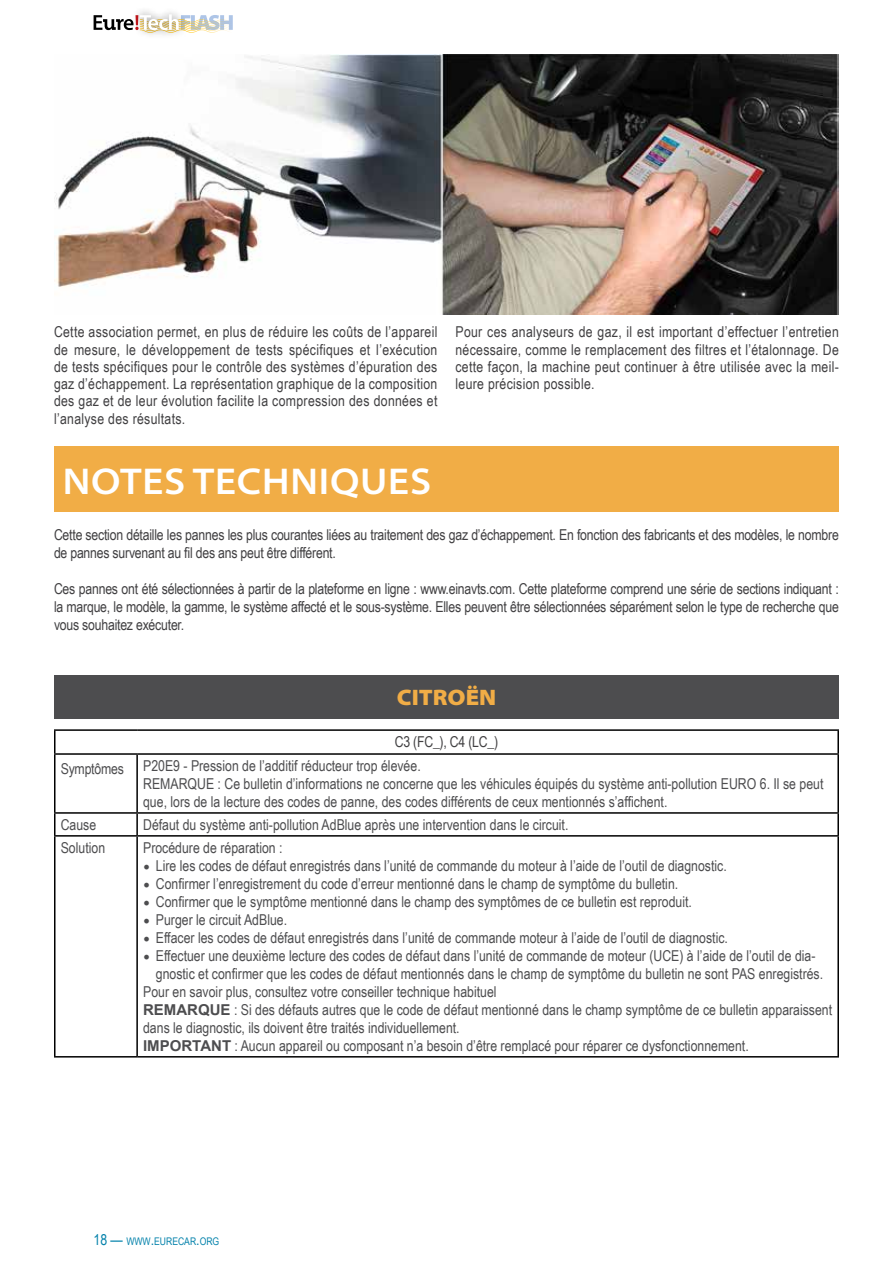
<style>
.page{position:relative;width:893px;height:1263px;background:#fff}
.page>*{position:absolute;margin:0;border:0;box-sizing:border-box;transform-origin:0 0}
.t1{font:600 semi-expanded 37.5px "Myriad Pro";letter-spacing:.02em;color:#fff}
.t2{font:900 semi-expanded 22.5px "Myriad Pro";color:#f1ad46}
.t3{font:15px/18px "Arial Narrow";color:#4d4d4f}
.t4{font:15px/17.2px "Arial Narrow";letter-spacing:-.015em;color:#414042;text-align:justify}
.t5{font:10.5px "Arial Narrow";color:#0482ab}
.s1{font-family:"Minion Pro";font-size:18px}
.s2{font-family:"Arial";font-weight:700}
.s3{font-size:15px}
</style>
<div class="page">
<svg style="left:94px;top:14px;width:139px;height:19px"></svg>
<img style="left:54px;top:54px;width:785px;height:260px">
<div style="left:54px;top:446px;width:785px;height:66px;background:#f1ad46"></div>
<hr style="left:54px;top:729px;width:83px;height:2px;background:#000">
<hr style="left:54px;top:731px;width:2px;height:22px;background:#000">
<hr style="left:137px;top:729px;width:702px;height:2px;background:#000">
<hr style="left:837px;top:731px;width:2px;height:22px;background:#000">
<hr style="left:54px;top:753px;width:83px;height:2px;background:#000">
<hr style="left:54px;top:755px;width:2px;height:57px;background:#000">
<hr style="left:137px;top:753px;width:702px;height:2px;background:#000">
<hr style="left:136px;top:755px;width:2px;height:57px;background:#000">
<hr style="left:837px;top:755px;width:2px;height:57px;background:#000">
<hr style="left:54px;top:812px;width:83px;height:2px;background:#000">
<hr style="left:54px;top:814px;width:2px;height:21px;background:#000">
<hr style="left:137px;top:812px;width:702px;height:2px;background:#000">
<hr style="left:136px;top:814px;width:2px;height:21px;background:#000">
<hr style="left:837px;top:814px;width:2px;height:21px;background:#000">
<hr style="left:54px;top:835px;width:83px;height:2px;background:#000">
<hr style="left:54px;top:837px;width:2px;height:219px;background:#000">
<hr style="left:137px;top:835px;width:702px;height:2px;background:#000">
<hr style="left:136px;top:837px;width:2px;height:219px;background:#000">
<hr style="left:837px;top:837px;width:2px;height:219px;background:#000">
<hr style="left:54px;top:1056px;width:83px;height:1px;background:#000">
<hr style="left:137px;top:1056px;width:702px;height:1px;background:#000">
<div style="left:54px;top:675px;width:785px;height:44px;background:#4d4d4f"></div>
<p class="t4" style="left:54px;top:323px;width:385px">Cette association permet, en plus de réduire les coûts de l’appareil de mesure, le développement de tests spécifiques et l’exécution de tests spécifiques pour le contrôle des systèmes d’épuration des gaz d’échappement. La représentation graphique de la composition des gaz et de leur évolution facilite la compression des données et l’analyse des résultats.</p>
<p class="t4" style="left:455px;top:323px;width:385px">Pour ces analyseurs de gaz, il est important d’effectuer l’entretien nécessaire, comme le remplacement des filtres et l’étalonnage. De cette façon, la machine peut continuer à être utilisée avec la meil&shy;leure précision possible.</p>
<h1 class="t1" style="left:63px;top:460px;width:370px">NOTES TECHNIQUES</h1>
<p class="t4" style="left:54px;top:525px;width:786px;line-height:18px">Cette section détaille les pannes les plus courantes liées au traitement des gaz d’échappement. En fonction des fabricants et des modèles, le nombre de pannes survenant au fil des ans peut être différent.</p>
<p class="t4" style="left:54px;top:579px;width:786px;line-height:18px">Ces pannes ont été sélectionnées à partir de la plateforme en ligne : www.einavts.com. Cette plateforme comprend une série de sections indiquant : la marque, le modèle, la gamme, le système affecté et le sous-système. Elles peuvent être sélectionnées séparément selon le type de recherche que vous souhaitez exécuter.</p>
<h2 class="t2" style="left:397px;top:685px;width:101px">CITROËN</h2>
<p class="t4" style="left:395px;top:732px;width:105px">C3 (FC_), C4 (LC_)</p>
<p class="t3" style="left:61px;top:759px;width:65px">Symptômes</p>
<p class="t3" style="left:143px;top:756px;width:682px">P20E9 - Pression de l’additif réducteur trop élevée.<br>REMARQUE : Ce bulletin d’informations ne concerne que les véhicules équipés du système anti-pollution EURO 6. Il se peut que, lors de la lecture des codes de panne, des codes différents de ceux mentionnés s’affichent.</p>
<p class="t3" style="left:61px;top:815px;width:37px">Cause</p>
<p class="t3" style="left:143px;top:815px;width:427px">Défaut du système anti-pollution AdBlue après une intervention dans le circuit.</p>
<p class="t3" style="left:61px;top:838px;width:46px">Solution</p>
<p class="t3" style="left:143px;top:838px;width:141px">Procédure de réparation :</p>
<p class="t3" style="left:143px;top:856px;width:585px"><span class="s1">•</span> Lire les codes de défaut enregistrés dans l’unité de commande du moteur à l’aide de l’outil de diagnostic.</p>
<p class="t3" style="left:143px;top:874px;width:537px"><span class="s1">•</span> Confirmer l’enregistrement du code d’erreur mentionné dans le champ de symptôme du bulletin.</p>
<p class="t3" style="left:143px;top:892px;width:550px"><span class="s1">•</span> Confirmer que le symptôme mentionné dans le champ des symptômes de ce bulletin est reproduit.</p>
<p class="t3" style="left:143px;top:910px;width:146px"><span class="s1">•</span> Purger le circuit AdBlue.</p>
<p class="t3" style="left:143px;top:928px;width:586px"><span class="s1">•</span> Effacer les codes de défaut enregistrés dans l’unité de commande moteur à l’aide de l’outil de diagnostic.</p>
<p class="t3" style="left:143px;top:946px;width:674px"><span class="s1">•</span> Effectuer une deuxième lecture des codes de défaut dans l’unité de commande de moteur (UCE) à l’aide de l’outil de dia-</p>
<p class="t3" style="left:156px;top:964px;width:669px">gnostic et confirmer que les codes de défaut mentionnés dans le champ de symptôme du bulletin ne sont PAS enregistrés.</p>
<p class="t3" style="left:143px;top:982px;width:355px">Pour en savoir plus, consultez votre conseiller technique habituel</p>
<p class="t3" style="left:143px;top:1000px;width:691px"><span class="s2">REMARQUE</span> : Si des défauts autres que le code de défaut mentionné dans le champ symptôme de ce bulletin apparaissent</p>
<p class="t3" style="left:143px;top:1018px;width:318px">dans le diagnostic, ils doivent être traités individuellement.</p>
<p class="t3" style="left:143px;top:1036px;width:607px"><span class="s2">IMPORTANT</span> : Aucun appareil ou composant n’a besoin d’être remplacé pour réparer ce dysfonctionnement.</p>
<p class="t5" style="left:94px;top:1233px;width:127px"><span class="s3">18 —</span> WWW<span class="s3">.</span>EURECAR<span class="s3">.</span>ORG</p>
</div>
